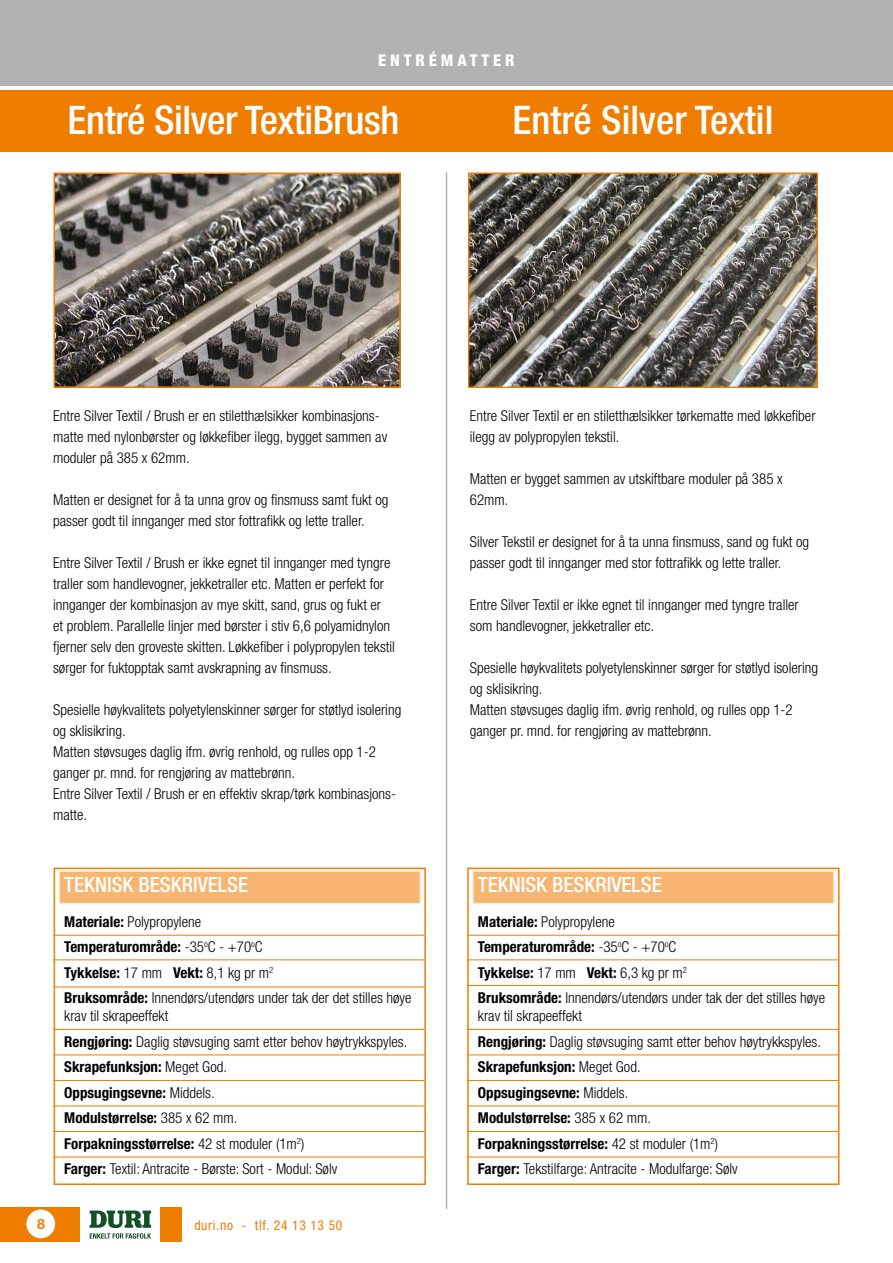
<style>
.page{position:relative;width:893px;height:1263px;background:#fff}
.page>*{position:absolute;margin:0;border:0;box-sizing:border-box;transform-origin:0 0}
.t1{font:500 condensed 39.45px "Helvetica Neue LT Pro";letter-spacing:-.01em;color:#fff}
.t2{font:500 condensed 21px "Helvetica Neue LT Pro";color:#fff}
.t3{font:800 condensed 16.35px "Helvetica Neue LT Pro";letter-spacing:.24em;color:#fff}
.t4{font:300 condensed 15px/21px "Helvetica Neue LT Pro";color:#000}
.t5{font:700 condensed 15px "Helvetica Neue LT Pro";color:#000}
.t6{font:700 14.25px "Helvetica Neue LT Pro";color:#ef7d00}
.t7{font:condensed 13.5px "Helvetica Neue LT Pro";letter-spacing:.05em;color:#ef7d00}
.s1{font-weight:700}
.s2{font-weight:300}
</style>
<div class="page">
<div style="left:160px;top:1207px;width:21px;height:35px;background:#ef7d00"></div>
<div style="left:0;top:1207px;width:80px;height:35px;background:#ef7d00"></div>
<div style="left:26px;top:1209px;width:29px;height:29px;background:#fff;border-radius:50%"></div>
<svg style="left:90px;top:1210px;width:61px;height:28px"></svg>
<div style="left:0;top:0;width:893px;height:85px;background:#b3b2b2"></div>
<div style="left:0;top:90px;width:893px;height:61px;background:#ef7d00"></div>
<img style="left:470px;top:174px;width:346px;height:212px">
<div style="left:468px;top:172px;width:350px;height:216px;border:1px solid #ef7d00"></div>
<div style="left:467px;top:867px;width:372px;height:318px;border:2px solid #ef7d00"></div>
<div style="left:472px;top:870px;width:363px;height:34px;background:#f8b471;border:2px solid #feebd8"></div>
<hr style="left:467px;top:935px;width:371px;height:1px;background:#ef7d00">
<hr style="left:467px;top:959px;width:371px;height:1px;background:#ef7d00">
<hr style="left:467px;top:985px;width:371px;height:1px;background:#ef7d00">
<hr style="left:467px;top:1029px;width:371px;height:1px;background:#ef7d00">
<hr style="left:467px;top:1055px;width:371px;height:1px;background:#ef7d00">
<hr style="left:467px;top:1106px;width:371px;height:1px;background:#ef7d00">
<hr style="left:467px;top:1131px;width:371px;height:1px;background:#ef7d00">
<hr style="left:467px;top:1157px;width:371px;height:1px;background:#ef7d00">
<hr style="left:467px;top:1080px;width:371px;height:1px;background:#ef7d00">
<img style="left:56px;top:175px;width:342px;height:210px">
<div style="left:53px;top:172px;width:348px;height:216px;border:2px solid #ef7d00"></div>
<div style="left:54px;top:867px;width:372px;height:318px;border:2px solid #ef7d00"></div>
<div style="left:58px;top:870px;width:363px;height:34px;background:#f8b471;border:2px solid #feebd8"></div>
<hr style="left:54px;top:935px;width:370px;height:1px;background:#ef7d00">
<hr style="left:54px;top:959px;width:370px;height:1px;background:#ef7d00">
<hr style="left:54px;top:987px;width:370px;height:1px;background:#ef7d00">
<hr style="left:54px;top:1029px;width:370px;height:1px;background:#ef7d00">
<hr style="left:54px;top:1055px;width:370px;height:1px;background:#ef7d00">
<hr style="left:54px;top:1106px;width:370px;height:1px;background:#ef7d00">
<hr style="left:54px;top:1131px;width:370px;height:1px;background:#ef7d00">
<hr style="left:54px;top:1157px;width:370px;height:1px;background:#ef7d00">
<hr style="left:54px;top:1080px;width:370px;height:1px;background:#ef7d00">
<hr style="left:446px;top:172px;width:1px;height:1037px;background:#b3b2b2">
<p class="t3" style="left:378px;top:50px;width:138px">ENTRÉMATTER</p>
<p class="t1" style="left:68px;top:96px;width:333px">Entré Silver TextiBrush</p>
<p class="t1" style="left:512px;top:96px;width:262px">Entré Silver Textil</p>
<p class="t4" style="left:53px;top:405px;width:336px">Entre Silver Textil / Brush er en stiletthælsikker kombinasjons&shy;matte med nylonbørster og løkkefiber ilegg, bygget sammen av moduler på 385 x 62mm.</p>
<p class="t4" style="left:53px;top:489px;width:337px">Matten er designet for å ta unna grov og finsmuss samt fukt og passer godt til innganger med stor fottrafikk og lette traller.</p>
<p class="t4" style="left:53px;top:552px;width:343px">Entre Silver Textil / Brush er ikke egnet til innganger med tyngre traller som handlevogner, jekketraller etc. Matten er perfekt for innganger der kombinasjon av mye skitt, sand, grus og fukt er<br>et problem. Parallelle linjer med børster i stiv 6,6 polyamidnylon fjerner selv den groveste skitten. Løkkefiber i polypropylen tekstil sørger for fuktopptak samt avskrapning av finsmuss.</p>
<p class="t4" style="left:53px;top:699px;width:350px">Spesielle høykvalitets polyetylenskinner sørger for støtlyd isolering og sklisikring.</p>
<p class="t4" style="left:53px;top:741px;width:324px">Matten støvsuges daglig ifm. øvrig renhold, og rulles opp 1-2 ganger pr. mnd. for rengjøring av mattebrønn.</p>
<p class="t4" style="left:53px;top:783px;width:344px">Entre Silver Textil / Brush er en effektiv skrap/tørk kombinasjons&shy;matte.</p>
<p class="t2" style="left:64px;top:872px;width:185px">TEKNISK BESKRIVELSE</p>
<p class="t4" style="left:64px;top:911px;width:138px"><span class="s1">Materiale:</span> Polypropylene</p>
<p class="t5" style="left:64px;top:938px;width:200px">Temperaturområde: <span class="s2">-35</span><sup>o</sup><span class="s2">C - +70</span><sup>o</sup><span class="s2">C</span></p>
<p class="t5" style="left:64px;top:963px;width:211px">Tykkelse: <span class="s2">17 mm</span> Vekt: <span class="s2">8,1 kg pr m</span><sup>2</sup></p>
<p class="t4" style="left:64px;top:989px;width:349px;line-height:18px"><span class="s1">Bruksområde:</span> Innendørs/utendørs under tak der det stilles høye krav til skrapeeffekt</p>
<p class="t4" style="left:64px;top:1031px;width:344px"><span class="s1">Rengjøring:</span> Daglig støvsuging samt etter behov høytrykkspyles.</p>
<p class="t5" style="left:64px;top:1058px;width:164px">Skrapefunksjon: <span class="s2">Meget God.</span></p>
<p class="t5" style="left:64px;top:1083px;width:152px">Oppsugingsevne: <span class="s2">Middels.</span></p>
<p class="t5" style="left:64px;top:1109px;width:175px">Modulstørrelse: <span class="s2">385 x 62 mm.</span></p>
<p class="t5" style="left:64px;top:1134px;width:242px">Forpakningsstørrelse: <span class="s2">42 st moduler (1m</span><sup>2</sup><span class="s2">)</span></p>
<p class="t4" style="left:64px;top:1158px;width:275px"><span class="s1">Farger:</span> Textil: Antracite - Børste: Sort - Modul: Sølv</p>
<p class="t6" style="left:37px;top:1215px;width:9px">8</p>
<p class="t7" style="left:194px;top:1218px;width:149px">duri.no - tlf. 24 13 13 50</p>
<p class="t4" style="left:470px;top:405px;width:347px">Entre Silver Textil er en stiletthælsikker tørkematte med løkkefiber ilegg av polypropylen tekstil.</p>
<p class="t4" style="left:470px;top:468px;width:314px">Matten er bygget sammen av utskiftbare moduler på 385 x<br>62mm.</p>
<p class="t4" style="left:470px;top:531px;width:341px">Silver Tekstil er designet for å ta unna finsmuss, sand og fukt og passer godt til innganger med stor fottrafikk og lette traller.</p>
<p class="t4" style="left:470px;top:594px;width:330px">Entre Silver Textil er ikke egnet til innganger med tyngre traller som handlevogner, jekketraller etc.</p>
<p class="t4" style="left:470px;top:657px;width:350px">Spesielle høykvalitets polyetylenskinner sørger for støtlyd isolering og sklisikring.</p>
<p class="t4" style="left:470px;top:699px;width:324px">Matten støvsuges daglig ifm. øvrig renhold, og rulles opp 1-2 ganger pr. mnd. for rengjøring av mattebrønn.</p>
<p class="t2" style="left:478px;top:872px;width:185px">TEKNISK BESKRIVELSE</p>
<p class="t4" style="left:478px;top:911px;width:138px"><span class="s1">Materiale:</span> Polypropylene</p>
<p class="t5" style="left:478px;top:938px;width:200px">Temperaturområde: <span class="s2">-35</span><sup>o</sup><span class="s2">C - +70</span><sup>o</sup><span class="s2">C</span></p>
<p class="t5" style="left:478px;top:963px;width:211px">Tykkelse: <span class="s2">17 mm</span> Vekt: <span class="s2">6,3 kg pr m</span><sup>2</sup></p>
<p class="t4" style="left:478px;top:989px;width:349px;line-height:18px"><span class="s1">Bruksområde:</span> Innendørs/utendørs under tak der det stilles høye krav til skrapeeffekt</p>
<p class="t4" style="left:478px;top:1031px;width:344px"><span class="s1">Rengjøring:</span> Daglig støvsuging samt etter behov høytrykkspyles.</p>
<p class="t5" style="left:478px;top:1058px;width:164px">Skrapefunksjon: <span class="s2">Meget God.</span></p>
<p class="t5" style="left:478px;top:1083px;width:152px">Oppsugingsevne: <span class="s2">Middels.</span></p>
<p class="t5" style="left:478px;top:1109px;width:175px">Modulstørrelse: <span class="s2">385 x 62 mm.</span></p>
<p class="t5" style="left:478px;top:1134px;width:242px">Forpakningsstørrelse: <span class="s2">42 st moduler (1m</span><sup>2</sup><span class="s2">)</span></p>
<p class="t4" style="left:478px;top:1158px;width:261px"><span class="s1">Farger:</span> Tekstilfarge: Antracite - Modulfarge: Sølv</p>
</div>
